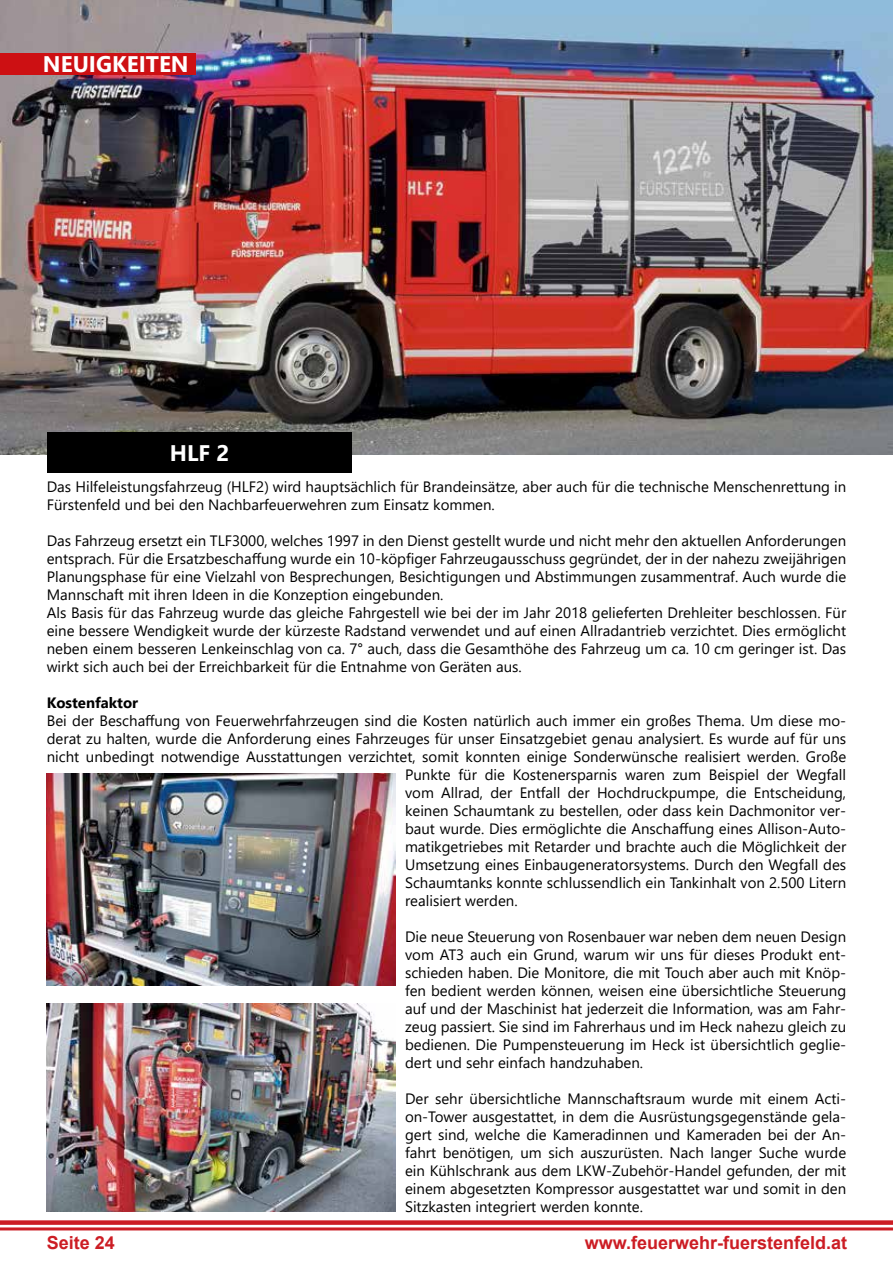
<style>
.page{position:relative;width:893px;height:1263px;background:#fff}
.page>*{position:absolute;margin:0;border:0;box-sizing:border-box;transform-origin:0 0}
.t1{font:700 22.5px "Segoe UI";color:#fff}
.t2{font:700 18px "Arial";color:#cc1d24}
.t3{font:15px/18px "Segoe UI";color:#000}
.t4{font:700 15px "Segoe UI";color:#000}
</style>
<div class="page">
<div style="left:0;top:1220px;width:893px;height:5px;background:#cc1d24"></div>
<hr style="left:0;top:1227px;width:893px;height:3px;background:#cc1d24">
<img style="left:0;top:0;width:893px;height:455px">
<div style="left:0;top:53px;width:196px;height:21px;background:#cd1013"></div>
<div style="left:47px;top:432px;width:304px;height:41px;background:#000"></div>
<img style="left:47px;top:773px;width:349px;height:213px">
<img style="left:47px;top:1003px;width:349px;height:209px">
<h1 class="t1" style="left:43px;top:43px;width:147px">NEUIGKEITEN</h1>
<h1 class="t1" style="left:170px;top:432px;width:61px">HLF 2</h1>
<p class="t3" style="left:47px;top:476px;width:801px">Das Hilfeleistungsfahrzeug (HLF2) wird hauptsächlich für Brandeinsätze, aber auch für die technische Menschenrettung in<br>Fürstenfeld und bei den Nachbarfeuerwehren zum Einsatz kommen.</p>
<p class="t3" style="left:47px;top:530px;width:801px">Das Fahrzeug ersetzt ein TLF3000, welches 1997 in den Dienst gestellt wurde und nicht mehr den aktuellen Anforderungen entsprach. Für die Ersatzbeschaffung wurde ein 10-köpfiger Fahrzeugausschuss gegründet, der in der nahezu zweijährigen Planungsphase für eine Vielzahl von Besprechungen, Besichtigungen und Abstimmungen zusammentraf. Auch wurde die Mannschaft mit ihren Ideen in die Konzeption eingebunden.<br>Als Basis für das Fahrzeug wurde das gleiche Fahrgestell wie bei der im Jahr 2018 gelieferten Drehleiter beschlossen. Für eine bessere Wendigkeit wurde der kürzeste Radstand verwendet und auf einen Allradantrieb verzichtet. Dies ermöglicht neben einem besseren Lenkeinschlag von ca. 7° auch, dass die Gesamthöhe des Fahrzeug um ca. 10 cm geringer ist. Das wirkt sich auch bei der Erreichbarkeit für die Entnahme von Geräten aus.</p>
<p class="t4" style="left:47px;top:689px;width:93px">Kostenfaktor</p>
<p class="t3" style="left:47px;top:710px;width:801px">Bei der Beschaffung von Feuerwehrfahrzeugen sind die Kosten natürlich auch immer ein großes Thema. Um diese mo-</p>
<p class="t3" style="left:47px;top:728px;width:801px">derat zu halten, wurde die Anforderung eines Fahrzeuges für unser Einsatzgebiet genau analysiert. Es wurde auf für uns</p>
<p class="t3" style="left:47px;top:746px;width:801px">nicht unbedingt notwendige Ausstattungen verzichtet, somit konnten einige Sonderwünsche realisiert werden. Große</p>
<p class="t3" style="left:405px;top:764px;width:443px">Punkte für die Kostenersparnis waren zum Beispiel der Wegfall</p>
<p class="t3" style="left:405px;top:782px;width:443px">vom Allrad, der Entfall der Hochdruckpumpe, die Entscheidung,</p>
<p class="t3" style="left:405px;top:800px;width:443px">keinen Schaumtank zu bestellen, oder dass kein Dachmonitor ver-</p>
<p class="t3" style="left:405px;top:818px;width:443px">baut wurde. Dies ermöglichte die Anschaffung eines Allison-Auto-</p>
<p class="t3" style="left:405px;top:836px;width:443px">matikgetriebes mit Retarder und brachte auch die Möglichkeit der</p>
<p class="t3" style="left:405px;top:854px;width:443px">Umsetzung eines Einbaugeneratorsystems. Durch den Wegfall des</p>
<p class="t3" style="left:405px;top:872px;width:443px">Schaumtanks konnte schlussendlich ein Tankinhalt von 2.500 Litern</p>
<p class="t3" style="left:405px;top:890px;width:114px">realisiert werden.</p>
<p class="t3" style="left:405px;top:926px;width:443px;text-align:justify">Die neue Steuerung von Rosenbauer war neben dem neuen Design vom AT3 auch ein Grund, warum wir uns für dieses Produkt ent&shy;schieden haben. Die Monitore, die mit Touch aber auch mit Knöp&shy;fen bedient werden können, weisen eine übersichtliche Steuerung auf und der Maschinist hat jederzeit die Information, was am Fahr&shy;zeug passiert. Sie sind im Fahrerhaus und im Heck nahezu gleich zu bedienen. Die Pumpensteuerung im Heck ist übersichtlich geglie&shy;dert und sehr einfach handzuhaben.</p>
<p class="t3" style="left:405px;top:1088px;width:443px;text-align:justify">Der sehr übersichtliche Mannschaftsraum wurde mit einem Acti&shy;on-Tower ausgestattet, in dem die Ausrüstungsgegenstände gela&shy;gert sind, welche die Kameradinnen und Kameraden bei der An&shy;fahrt benötigen, um sich auszurüsten. Nach langer Suche wurde ein Kühlschrank aus dem LKW-Zubehör-Handel gefunden, der mit einem abgesetzten Kompressor ausgestattet war und somit in den Sitzkasten integriert werden konnte.</p>
<p class="t2" style="left:47px;top:1230px;width:70px">Seite 24</p>
<p class="t2" style="left:585px;top:1230px;width:264px">www.feuerwehr-fuerstenfeld.at</p>
</div>
